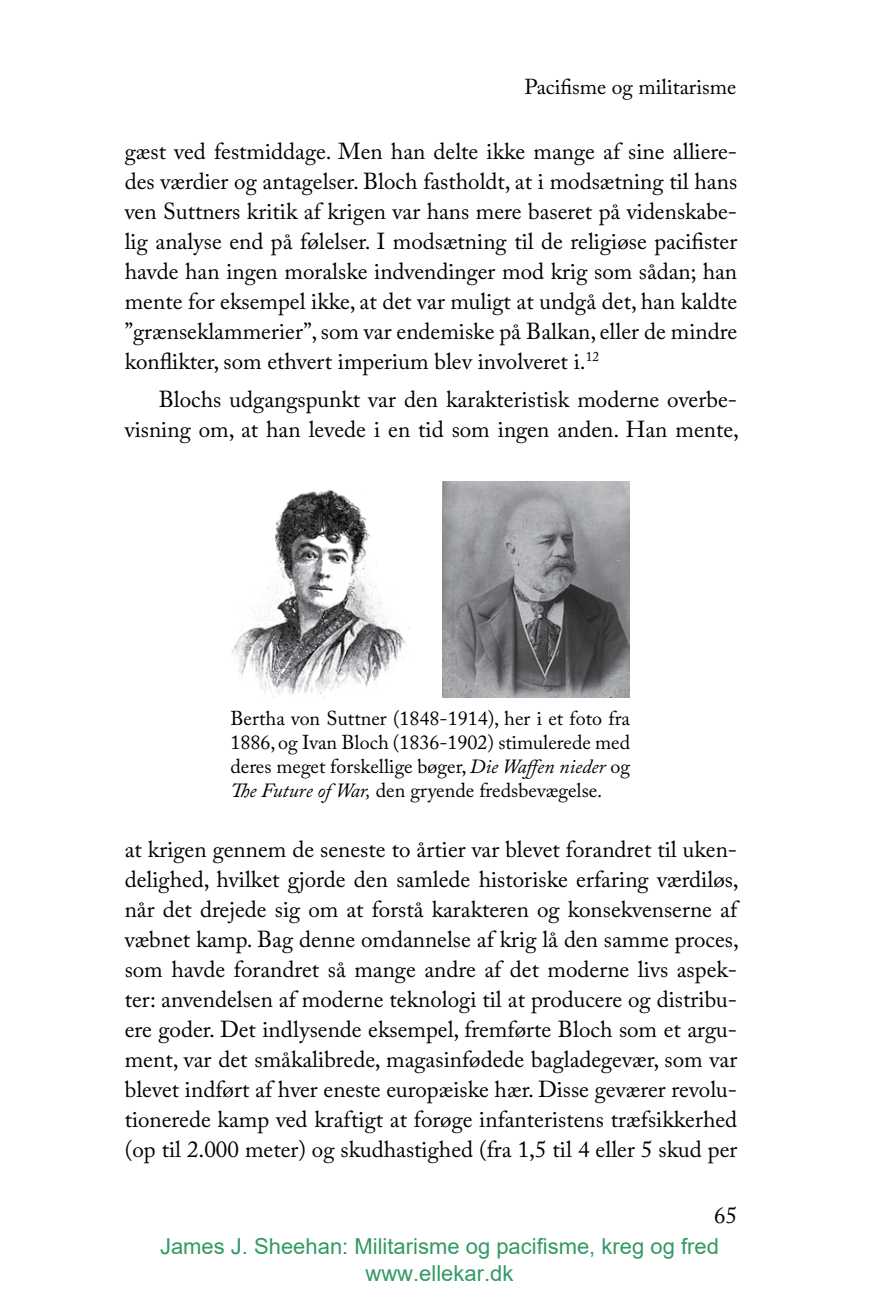
<style>
.page{position:relative;width:879px;height:1304px;background:#fff}
.page>*{position:absolute;margin:0;border:0;box-sizing:border-box;transform-origin:0 0}
.t1{font:23px/30px "Adobe Caslon Pro";color:#000;text-align:justify}
.t2{font:22px/26.4px "Arial";color:#396;text-align:center}
.t3{font:21.6px "Adobe Caslon Pro";color:#000}
.t4{font:20px/24px "Adobe Caslon Pro";color:#000;text-align:justify}
.s1{font-style:italic}
</style>
<div class="page">
<img style="left:443px;top:482px;width:187px;height:215px">
<img style="left:231px;top:490px;width:178px;height:207px">
<p class="t3" style="left:524px;top:74px;width:213px">Pacifisme og militarisme</p>
<p class="t1" style="left:125px;top:136px;width:614px">gæst ved festmiddage. Men han delte ikke mange af sine alliere&shy;des værdier og antagelser. Bloch fastholdt, at i modsætning til hans ven Suttners kritik af krigen var hans mere baseret på videnskabe&shy;lig analyse end på følelser. I modsætning til de religiøse pacifister havde han ingen moralske indvendinger mod krig som sådan; han mente for eksempel ikke, at det var muligt at undgå det, han kaldte ”grænseklammerier”, som var endemiske på Balkan, eller de mindre konflikter, som ethvert imperium blev involveret i.<sup>12</sup></p>
<p class="t1" style="left:125px;top:384px;width:615px;text-align:right">Blochs udgangspunkt var den karakteristisk moderne overbe&shy;visning om, at han levede i en tid som ingen anden. Han mente,</p>
<p class="t4" style="left:230px;top:706px;width:401px">Bertha von Suttner (1848-1914), her i et foto fra 1886, og Ivan Bloch (1836-1902) stimulerede med deres meget forskellige bøger, <span class="s1">Die Waffen nieder</span> og <span class="s1">The Future of War,</span> den gryende fredsbevægelse.</p>
<p class="t1" style="left:125px;top:834px;width:615px">at krigen gennem de seneste to årtier var blevet forandret til uken&shy;delighed, hvilket gjorde den samlede historiske erfaring værdiløs, når det drejede sig om at forstå karakteren og konsekvenserne af væbnet kamp. Bag denne omdannelse af krig lå den samme proces, som havde forandret så mange andre af det moderne livs aspek&shy;ter: anvendelsen af moderne teknologi til at producere og distribu&shy;ere goder. Det indlysende eksempel, fremførte Bloch som et argu&shy;ment, var det småkalibrede, magasinfødede bagladegevær, som var blevet indført af hver eneste europæiske hær. Disse geværer revolu&shy;tionerede kamp ved kraftigt at forøge infanteristens træfsikkerhed (op til 2.000 meter) og skudhastighed (fra 1,5 til 4 eller 5 skud per</p>
<p class="t1" style="left:714px;top:1200px;width:24px">65</p>
<p class="t2" style="left:160px;top:1233px;width:560px">James J. Sheehan: Militarisme og pacifisme, kreg og fred www.ellekar.dk</p>
</div>
